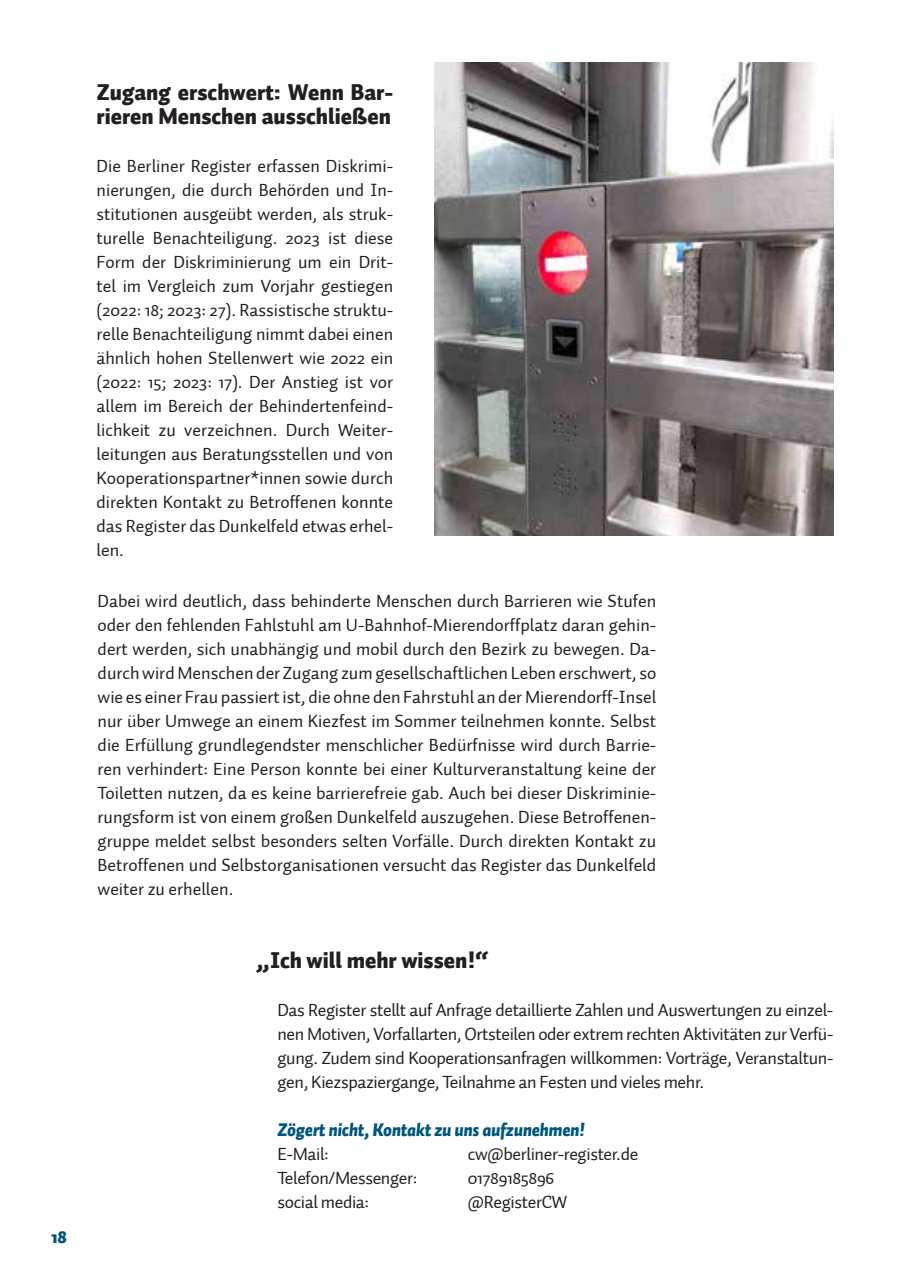
<style>
.page{position:relative;width:910px;height:1280px;background:#fff}
.page>*{position:absolute;margin:0;border:0;box-sizing:border-box;transform-origin:0 0}
.t1{font:900 22.5px/24px "Auto 1";color:#231f20}
.t2{font:18px/24px "Auto 1";letter-spacing:-.02em;color:#231f20;text-align:justify}
.t3{font:italic 900 18px "Auto 1";letter-spacing:-.02em;color:#00567c}
.t4{font:900 18px "Auto 1";color:#00567c}
</style>
<div class="page">
<img style="left:434px;top:63px;width:399px;height:473px">
<p class="t4" style="left:51px;top:1225px;width:17px">18</p>
<p class="t1" style="left:97px;top:81px;width:298px">Zugang erschwert: Wenn Bar&shy;rieren Menschen ausschließen</p>
<p class="t2" style="left:97px;top:155px;width:298px">Die Berliner Register erfassen Diskrimi&shy;nierungen, die durch Behörden und In&shy;stitutionen ausgeübt werden, als struk&shy;turelle Benachteiligung. 2023 ist diese Form der Diskriminierung um ein Drit&shy;tel im Vergleich zum Vorjahr gestiegen (2022: 18; 2023: 27). Rassistische struktu&shy;relle Benachteiligung nimmt dabei einen ähnlich hohen Stellenwert wie 2022 ein (2022: 15; 2023: 17). Der Anstieg ist vor allem im Bereich der Behindertenfeind&shy;lichkeit zu verzeichnen. Durch Weiter&shy;leitungen aus Beratungsstellen und von Kooperationspartner*innen sowie durch direkten Kontakt zu Betroffenen konnte das Register das Dunkelfeld etwas erhel&shy;len.</p>
<p class="t2" style="left:98px;top:589px;width:560px">Dabei wird deutlich, dass behinderte Menschen durch Barrieren wie Stufen oder den fehlenden Fahlstuhl am U-Bahnhof-Mierendorffplatz daran gehin&shy;dert werden, sich unabhängig und mobil durch den Bezirk zu bewegen. Da&shy;durch wird Menschen der Zugang zum gesellschaftlichen Leben erschwert, so wie es einer Frau passiert ist, die ohne den Fahrstuhl an der Mierendorff-Insel nur über Umwege an einem Kiezfest im Sommer teilnehmen konnte. Selbst die Erfüllung grundlegendster menschlicher Bedürfnisse wird durch Barrie&shy;ren verhindert: Eine Person konnte bei einer Kulturveranstaltung keine der Toiletten nutzen, da es keine barrierefreie gab. Auch bei dieser Diskriminie&shy;rungsform ist von einem großen Dunkelfeld auszugehen. Diese Betroffenen&shy;gruppe meldet selbst besonders selten Vorfälle. Durch direkten Kontakt zu Betroffenen und Selbstorganisationen versucht das Register das Dunkelfeld weiter zu erhellen.</p>
<p class="t1" style="left:257px;top:949px;width:234px">„Ich will mehr wissen!“</p>
<p class="t2" style="left:277px;top:998px;width:557px">Das Register stellt auf Anfrage detaillierte Zahlen und Auswertungen zu einzel&shy;nen Motiven, Vorfallarten, Ortsteilen oder extrem rechten Aktivitäten zur Verfü&shy;gung. Zudem sind Kooperationsanfragen willkommen: Vorträge, Veranstaltun&shy;gen, Kiezspaziergange, Teilnahme an Festen und vieles mehr.</p>
<p class="t3" style="left:277px;top:1118px;width:309px">Zögert nicht, Kontakt zu uns aufzunehmen!</p>
<p class="t2" style="left:277px;top:1142px;width:53px">E-Mail:</p>
<p class="t2" style="left:468px;top:1142px;width:172px">cw@berliner-register.de</p>
<p class="t2" style="left:277px;top:1166px;width:142px">Telefon/Messenger:</p>
<p class="t2" style="left:468px;top:1166px;width:88px">01789185896</p>
<p class="t2" style="left:277px;top:1190px;width:93px">social media:</p>
<p class="t2" style="left:468px;top:1190px;width:101px">@RegisterCW</p>
</div>
